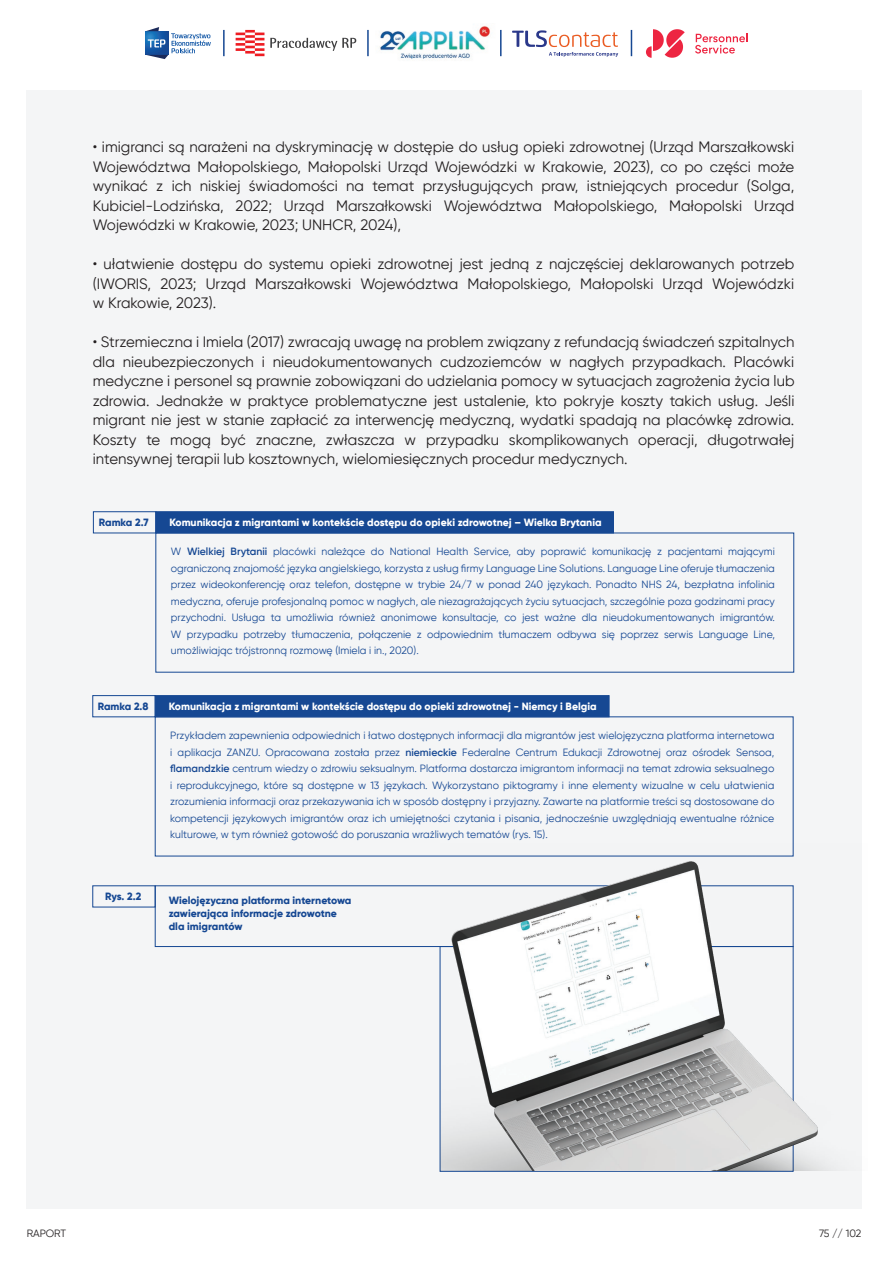
<style>
.page{position:relative;width:893px;height:1263px;background:#fff}
.page>*{position:absolute;margin:0;border:0;box-sizing:border-box;transform-origin:0 0}
.t1{font:15px/19.5px "Gilroy";color:#231f20;text-align:justify}
.t2{font:10.5px/16.5px "Gilroy";color:#164893;text-align:justify}
.t3{font:800 10.5px "Gilroy";color:#fff}
.t4{font:800 10.5px/12.6px "Gilroy";color:#164893}
.t5{font:10.5px "Gilroy";letter-spacing:-.005em;color:#231f20}
.s1{font-weight:600}
</style>
<div class="page">
<div style="left:26px;top:90px;width:835px;height:1119px;background:#f4f5f6"></div>
<div style="left:93px;top:511px;width:63px;height:22px;border:1px solid #164893"></div>
<div style="left:155px;top:511px;width:459px;height:22px;background:#164893;border:1px solid #164893"></div>
<div style="left:92px;top:695px;width:64px;height:22px;border:1px solid #164893"></div>
<div style="left:155px;top:695px;width:454px;height:22px;background:#164893;border:1px solid #164893"></div>
<div style="left:155px;top:716px;width:638px;height:140px;border:1px solid #164893"></div>
<div style="left:155px;top:885px;width:638px;height:62px;border:1px solid #164893"></div>
<img style="left:440px;top:843px;width:422px;height:328px">
<hr style="left:223px;top:30px;width:2px;height:26px;background:#164893">
<hr style="left:367px;top:30px;width:2px;height:26px;background:#164893">
<hr style="left:500px;top:30px;width:2px;height:26px;background:#164893">
<svg style="left:631px;top:30px;width:1px;height:26px"></svg>
<svg style="left:236px;top:30px;width:28px;height:26px"></svg>
<svg style="left:270px;top:38px;width:86px;height:13px"></svg>
<svg style="left:145px;top:32px;width:1px;height:23px"></svg>
<svg style="left:146px;top:27px;width:65px;height:32px"></svg>
<svg style="left:695px;top:33px;width:53px;height:21px"></svg>
<svg style="left:646px;top:29px;width:39px;height:29px"></svg>
<svg style="left:512px;top:30px;width:106px;height:27px"></svg>
<img style="left:380px;top:26px;width:110px;height:34px">
<p class="t1" style="left:93px;top:137px;width:703px">• imigranci są narażeni na dyskryminację w dostępie do usług opieki zdrowotnej (Urząd Marszałkowski Województwa Małopolskiego, Małopolski Urząd Wojewódzki w Krakowie, 2023), co po części może wynikać z ich niskiej świadomości na temat przysługujących praw, istniejących procedur (Solga, Kubiciel-Lodzińska, 2022; Urząd Marszałkowski Województwa Małopolskiego, Małopolski Urząd Wojewódzki w Krakowie, 2023; UNHCR, 2024),</p>
<h1 class="t1" style="left:93px;top:254px;width:703px">• ułatwienie dostępu do systemu opieki zdrowotnej jest jedną z najczęściej deklarowanych potrzeb (IWORIS, 2023; Urząd Marszałkowski Województwa Małopolskiego, Małopolski Urząd Wojewódzki w Krakowie, 2023).</h1>
<p class="t1" style="left:93px;top:332px;width:703px">• Strzemieczna i Imiela (2017) zwracają uwagę na problem związany z refundacją świadczeń szpitalnych dla nieubezpieczonych i nieudokumentowanych cudzoziemców w nagłych przypadkach. Placówki medyczne i personel są prawnie zobowiązani do udzielania pomocy w sytuacjach zagrożenia życia lub zdrowia. Jednakże w praktyce problematyczne jest ustalenie, kto pokryje koszty takich usług. Jeśli migrant nie jest w stanie zapłacić za interwencję medyczną, wydatki spadają na placówkę zdrowia.<br>Koszty te mogą być znaczne, zwłaszcza w przypadku skomplikowanych operacji, długotrwałej intensywnej terapii lub kosztownych, wielomiesięcznych procedur medycznych.</p>
<p class="t4" style="left:99px;top:516px;width:51px">Ramka 2.7</p>
<p class="t3" style="left:169px;top:516px;width:434px">Komunikacja z migrantami w kontekście dostępu do opieki zdrowotnej – Wielka Brytania</p>
<p class="t2" style="left:171px;top:543px;width:606px">W <span class="s1">Wielkiej Brytanii</span> placówki należące do National Health Service, aby poprawić komunikację z pacjentami mającymi ograniczoną znajomość języka angielskiego, korzysta z usług firmy Language Line Solutions. Language Line oferuje tłumaczenia przez wideokonferencję oraz telefon, dostępne w trybie 24/7 w ponad 240 językach. Ponadto NHS 24, bezpłatna infolinia medyczna, oferuje profesjonalną pomoc w nagłych, ale niezagrażających życiu sytuacjach, szczególnie poza godzinami pracy przychodni. Usługa ta umożliwia również anonimowe konsultacje, co jest ważne dla nieudokumentowanych imigrantów.<br>W przypadku potrzeby tłumaczenia, połączenie z odpowiednim tłumaczem odbywa się poprzez serwis Language Line, umożliwiając trójstronną rozmowę (Imiela i in., 2020).</p>
<p class="t4" style="left:98px;top:700px;width:52px">Ramka 2.8</p>
<p class="t3" style="left:169px;top:699px;width:429px">Komunikacja z migrantami w kontekście dostępu do opieki zdrowotnej - Niemcy i Belgia</p>
<p class="t2" style="left:170px;top:727px;width:606px">Przykładem zapewnienia odpowiednich i łatwo dostępnych informacji dla migrantów jest wielojęzyczna platforma internetowa i aplikacja ZANZU. Opracowana została przez <span class="s1">niemieckie</span> Federalne Centrum Edukacji Zdrowotnej oraz ośrodek Sensoa, <span class="s1">flamandzkie</span> centrum wiedzy o zdrowiu seksualnym. Platforma dostarcza imigrantom informacji na temat zdrowia seksualnego i reprodukcyjnego, które są dostępne w 13 językach. Wykorzystano piktogramy i inne elementy wizualne w celu ułatwienia zrozumienia informacji oraz przekazywania ich w sposób dostępny i przyjazny. Zawarte na platformie treści są dostosowane do kompetencji językowych imigrantów oraz ich umiejętności czytania i pisania, jednocześnie uwzględniają ewentualne różnice kulturowe, w tym również gotowość do poruszania wrażliwych tematów (rys. 15).</p>
<p class="t4" style="left:105px;top:890px;width:38px">Rys. 2.2</p>
<p class="t4" style="left:169px;top:894px;width:184px">Wielojęzyczna platforma internetowa zawierająca informacje zdrowotne dla imigrantów</p>
<p class="t5" style="left:27px;top:1227px;width:41px">RAPORT</p>
<p class="t5" style="left:819px;top:1227px;width:44px">75 // 102</p>
</div>
